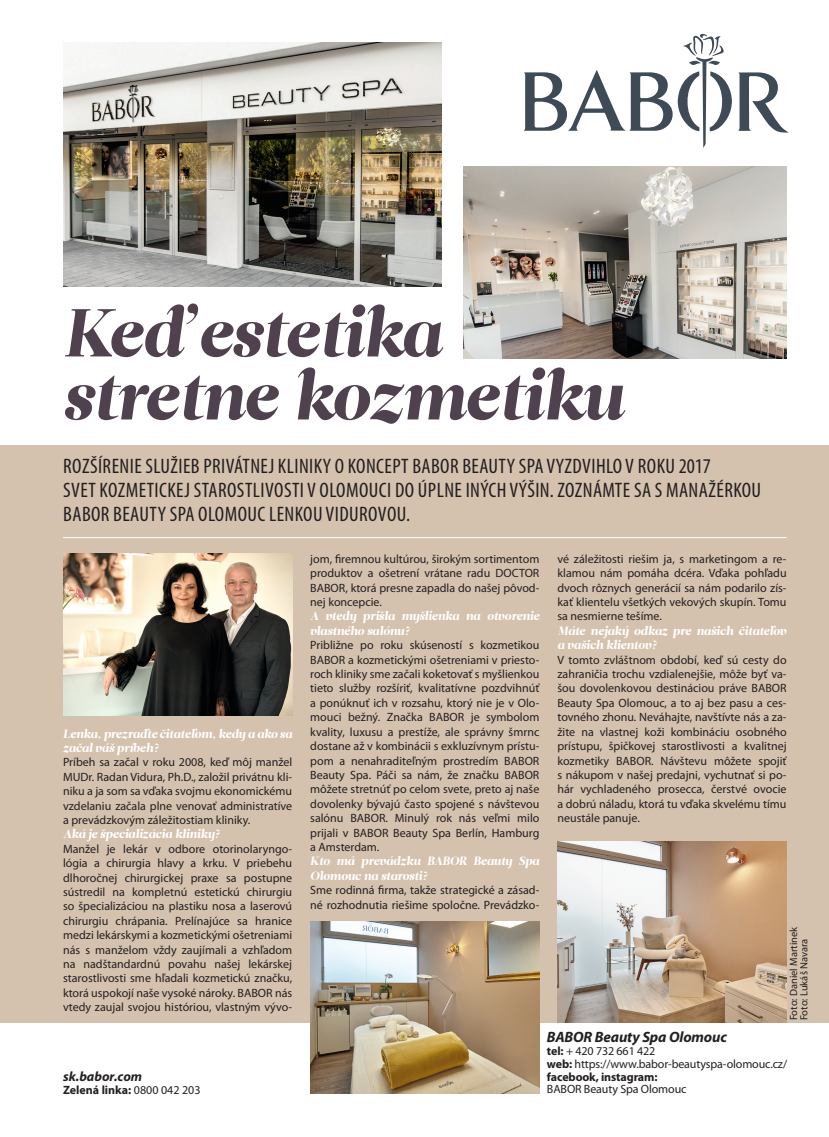
<style>
.page{position:relative;width:829px;height:1137px;background:#fff}
.page>*{position:absolute;margin:0;border:0;box-sizing:border-box;transform-origin:0 0}
.t1{font:italic 67.5px/63px "Leitura Display";color:#50414e}
.t2{font:condensed 21px/24px "Myriad Pro";letter-spacing:.02em;color:#231f20}
.t3{font:italic 700 15px "Myriad Pro";letter-spacing:-.01em;color:#231f20}
.t4{font:italic 700 13.5px "Myriad Pro";color:#231f20}
.t5{font:12px/14.4px "Myriad Pro";color:#231f20;text-align:justify}
.t6{font:italic 12px/14.4px "Leitura Display";color:#fff}
.t7{font:700 12px "Myriad Pro";color:#231f20}
.t8{font:10.5px/10.5px "Myriad Pro";color:#231f20}
.s1{font-weight:400}
.s2{font-weight:700}
</style>
<div class="page">
<div style="left:0;top:445px;width:828px;height:577px;background:#d5c2ae"></div>
<hr style="left:63px;top:537px;width:723px;height:1px;background:#fff">
<img style="left:63px;top:553px;width:229px;height:162px">
<svg style="left:738px;top:72px;width:50px;height:61px"></svg>
<svg style="left:524px;top:34px;width:207px;height:114px"></svg>
<img style="left:63px;top:43px;width:378px;height:244px">
<img style="left:463px;top:166px;width:323px;height:192px">
<img style="left:310px;top:921px;width:229px;height:172px">
<img style="left:557px;top:841px;width:229px;height:181px">
<h1 class="t1" style="left:63px;top:302px;width:561px">Keď estetika stretne kozmetiku</h1>
<h2 class="t2" style="left:63px;top:453px;width:699px">ROZŠÍRENIE SLUŽIEB PRIVÁTNEJ KLINIKY O KONCEPT BABOR BEAUTY SPA VYZDVIHLO V ROKU 2017<br>SVET KOZMETICKEJ STAROSTLIVOSTI V OLOMOUCI DO ÚPLNE INÝCH VÝŠIN. ZOZNÁMTE SA S MANAŽÉRKOU<br>BABOR BEAUTY SPA OLOMOUC LENKOU VIDUROVOU.</h2>
<p class="t6" style="left:63px;top:726px;width:230px">Lenka, prezraďte čitateľom, kedy a ako sa začal váš príbeh?</p>
<p class="t5" style="left:63px;top:754px;width:230px">Príbeh sa začal v roku 2008, keď môj manžel MUDr. Radan Vidura, Ph.D., založil privátnu kli&shy;niku a ja som sa vďaka svojmu ekonomickému vzdelaniu začala plne venovať administratíve a prevádzkovým záležitostiam kliniky.</p>
<p class="t6" style="left:63px;top:827px;width:159px">Aká je špecializácia kliniky?</p>
<p class="t5" style="left:63px;top:841px;width:230px">Manžel je lekár v odbore otorinolaryngo&shy;lógia a chirurgia hlavy a krku. V priebehu dlhoročnej chirurgickej praxe sa postupne sústredil na kompletnú estetickú chirurgiu so špecializáciou na plastiku nosa a laserovú chirurgiu chrápania. Prelínajúce sa hranice medzi lekárskymi a kozmetickými ošetreniami nás s manželom vždy zaujímali a vzhľadom na nadštandardnú povahu našej lekárskej starostlivosti sme hľadali kozmetickú značku, ktorá uspokojí naše vysoké nároky. BABOR nás vtedy zaujal svojou históriou, vlastným vývo-</p>
<p class="t4" style="left:63px;top:1067px;width:80px">sk.babor.com</p>
<p class="t7" style="left:63px;top:1081px;width:139px">Zelená linka: <span class="s1">0800 042 203</span></p>
<p class="t5" style="left:310px;top:551px;width:230px">jom, firemnou kultúrou, širokým sortimentom produktov a ošetrení vrátane radu DOCTOR BABOR, ktorá presne zapadla do našej pôvod&shy;nej koncepcie.</p>
<p class="t6" style="left:310px;top:609px;width:230px">A vtedy prišla myšlienka na otvorenie vlastného salónu?</p>
<p class="t5" style="left:310px;top:637px;width:230px">Približne po roku skúseností s kozmetikou BABOR a kozmetickými ošetreniami v priesto&shy;roch kliniky sme začali koketovať s myšlienkou tieto služby rozšíriť, kvalitatívne pozdvihnúť a ponúknuť ich v rozsahu, ktorý nie je v Olo&shy;mouci bežný. Značka BABOR je symbolom kvality, luxusu a prestíže, ale správny šmrnc dostane až v kombinácii s exkluzívnym prístu&shy;pom a nenahraditeľným prostredím BABOR Beauty Spa. Páči sa nám, že značku BABOR môžete stretnúť po celom svete, preto aj naše dovolenky bývajú často spojené s návštevou salónu BABOR. Minulý rok nás veľmi milo prijali v BABOR Beauty Spa Berlín, Hamburg a Amsterdam.</p>
<p class="t6" style="left:310px;top:854px;width:230px">Kto má prevádzku BABOR Beauty Spa<br>Olomouc na starosti?</p>
<p class="t5" style="left:310px;top:882px;width:230px">Sme rodinná firma, takže strategické a zásad&shy;né rozhodnutia riešime spoločne. Prevádzko-</p>
<p class="t5" style="left:557px;top:551px;width:230px">vé záležitosti riešim ja, s marketingom a re&shy;klamou nám pomáha dcéra. Vďaka pohľadu dvoch rôznych generácií sa nám podarilo zís&shy;kať klientelu všetkých vekových skupín. Tomu sa nesmierne tešíme.</p>
<p class="t6" style="left:557px;top:623px;width:230px">Máte nejaký odkaz pre našich čitateľov a vašich klientov?</p>
<p class="t5" style="left:557px;top:652px;width:230px">V tomto zvláštnom období, keď sú cesty do zahraničia trochu vzdialenejšie, môže byť va&shy;šou dovolenkovou destináciou práve BABOR Beauty Spa Olomouc, a to aj bez pasu a ces&shy;tovného zhonu. Neváhajte, navštívte nás a za&shy;žite na vlastnej koži kombináciu osobného prístupu, špičkovej starostlivosti a kvalitnej kozmetiky BABOR. Návštevu môžete spojiť s nákupom v našej predajni, vychutnať si po&shy;hár vychladeného prosecca, čerstvé ovocie a dobrú náladu, ktorá tu vďaka skvelému tímu neustále panuje.</p>
<p class="t8" style="left:787px;top:1020px;width:95px;rotate:-90deg">Foto: Daniel Martinek<br>Foto: Lukáš Navara</p>
<p class="t3" style="left:546px;top:1027px;width:181px">BABOR Beauty Spa Olomouc</p>
<p class="t5" style="left:546px;top:1044px;width:241px;line-height:12.8px;text-align:left"><span class="s2">tel:</span> + 420 732 661 422<br><span class="s2">web:</span> https://www.babor-beautyspa-olomouc.cz/ <span class="s2">facebook, instagram:</span></p>
<p class="t5" style="left:546px;top:1081px;width:141px">BABOR Beauty Spa Olomouc</p>
</div>
